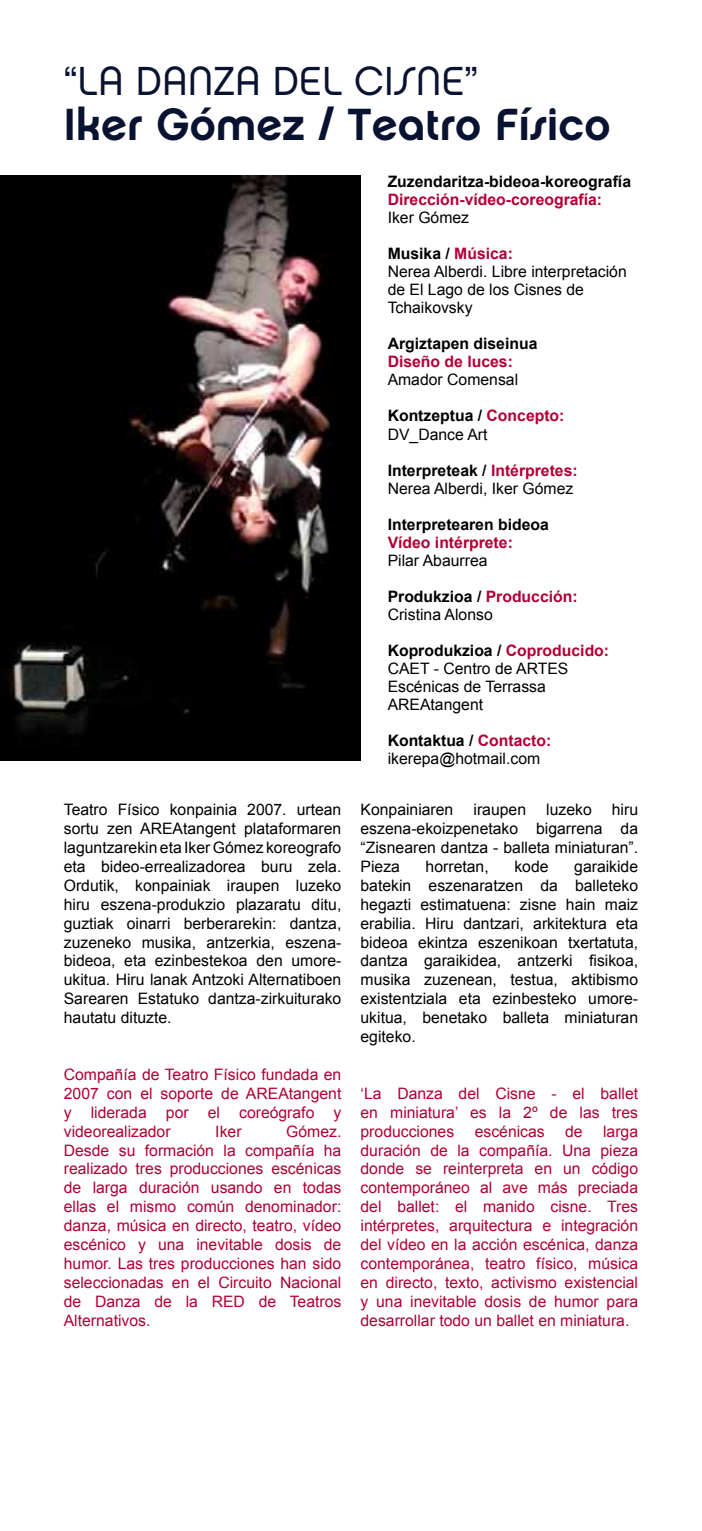
<style>
.page{position:relative;width:702px;height:1531px;background:#fff}
.page>*{position:absolute;margin:0;border:0;box-sizing:border-box;transform-origin:0 0}
.t1{font:45px "Chalet New York Nineteen Seventy";color:#091230}
.t2{font:40.5px "Chalet London Nineteen Seventy";color:#091230}
.t3{font:15.75px/18.9px "Arial";color:#000}
.t4{font:15.75px/18.9px "Arial";color:#b10035;text-align:justify}
.t5{font:700 15.75px/18px "Arial";color:#000}
.t6{font:700 15.75px "Arial";color:#b10035}
.s1{font-weight:700}
.s2{font-weight:700;color:#b10035}
.s3{color:#b10035}
.s4{font-weight:400}
</style>
<div class="page">
<img style="left:0;top:176px;width:360px;height:584px">
<h2 class="t2" style="left:64px;top:56px;width:416px">“LA DANZA DEL CISNE”</h2>
<h1 class="t1" style="left:64px;top:97px;width:548px">Iker Gómez / Teatro Físico</h1>
<p class="t3" style="left:64px;top:800px;width:279px;text-align:justify">Teatro Físico konpainia 2007. urtean sortu zen AREAtangent plataformaren laguntzarekin eta Iker Gómez koreografo eta bideo-errealizadorea buru zela.<br>Ordutik, konpainiak iraupen luzeko hiru eszena-produkzio plazaratu ditu, guztiak oinarri berberarekin: dantza, zuzeneko musika, antzerkia, eszena&shy;bideoa, eta ezinbestekoa den umore&shy;ukitua. Hiru lanak Antzoki Alternatiboen Sarearen Estatuko dantza-zirkuiturako hautatu dituzte.</p>
<p class="t4" style="left:64px;top:1065px;width:279px">Compañía de Teatro Físico fundada en 2007 con el soporte de AREAtangent y liderada por el coreógrafo y videorealizador</p>
<p class="t4" style="left:64px;top:1122px;width:279px;text-indent:222px">Gómez.<br>Desde su formación la compañía ha realizado tres producciones escénicas de larga duración usando en todas ellas el mismo común denominador: danza, música en directo, teatro, vídeo escénico y una inevitable dosis de humor. Las tres producciones han sido seleccionadas en el Circuito Nacional de Danza de la RED de Teatros Alternativos.</p>
<p class="t4" style="left:215px;top:1122px;width:28px">Iker</p>
<p class="t5" style="left:387px;top:173px;width:245px">Zuzendaritza-bideoa-koreografía</p>
<p class="t6" style="left:387px;top:189px;width:216px">Dirección-vídeo-coreografía:</p>
<p class="t3" style="left:387px;top:209px;width:83px">Iker Gómez</p>
<p class="t3" style="left:387px;top:245px;width:240px;line-height:18px"><span class="s1">Musika /</span> <span class="s2">Música:<br></span>Nerea Alberdi. Libre interpretación de El Lago de los Cisnes de<br>Tchaikovsky</p>
<p class="t5" style="left:387px;top:335px;width:151px">Argiztapen diseinua</p>
<p class="t6" style="left:387px;top:352px;width:127px">Diseño de luces:</p>
<p class="t3" style="left:387px;top:371px;width:132px">Amador Comensal</p>
<p class="t5" style="left:387px;top:407px;width:178px">Kontzeptua / <span class="s3">Concepto:<br></span><span class="s4">DV_Dance Art</span></p>
<p class="t3" style="left:387px;top:461px;width:191px;line-height:18px"><span class="s1">Interpreteak /</span> <span class="s2">Intérpretes:<br></span>Nerea Alberdi, Iker Gómez</p>
<p class="t5" style="left:387px;top:515px;width:163px">Interpretearen bideoa</p>
<p class="t6" style="left:387px;top:532px;width:127px">Vídeo intérprete:</p>
<p class="t3" style="left:387px;top:551px;width:101px">Pilar Abaurrea</p>
<p class="t3" style="left:387px;top:587px;width:191px;line-height:18px"><span class="s1">Produkzioa /</span> <span class="s2">Producción:<br></span>Cristina Alonso</p>
<p class="t3" style="left:387px;top:641px;width:223px;line-height:18px"><span class="s1">Koprodukzioa /</span> <span class="s2">Coproducido:<br></span>CAET - Centro de ARTES<br>Escénicas de Terrassa<br>AREAtangent</p>
<p class="t3" style="left:387px;top:731px;width:165px;line-height:18px"><span class="s1">Kontaktua /</span> <span class="s2">Contacto: </span>ikerepa@hotmail.com</p>
<p class="t3" style="left:360px;top:800px;width:279px;text-align:justify;text-indent:251px">hiru eszena-ekoizpenetako bigarrena da “Zisnearen dantza - balleta miniaturan”.<br>Pieza</p>
<p class="t3" style="left:360px;top:800px;width:94px">Konpainiaren</p>
<p class="t3" style="left:473px;top:800px;width:54px">iraupen</p>
<p class="t3" style="left:546px;top:800px;width:47px">luzeko</p>
<p class="t3" style="left:360px;top:857px;width:279px;text-align:justify;text-indent:214px">garaikide batekin eszenaratzen da balleteko hegazti estimatuena: zisne hain maiz erabilia. Hiru dantzari, arkitektura eta bideoa ekintza eszenikoan txertatuta, dantza garaikidea, antzerki fisikoa, musika zuzenean, testua, aktibismo existentziala eta ezinbesteko umore&shy;ukitua, benetako balleta miniaturan egiteko.</p>
<p class="t3" style="left:425px;top:857px;width:65px">horretan,</p>
<p class="t3" style="left:514px;top:857px;width:36px">kode</p>
<p class="t4" style="left:360px;top:1084px;width:279px">‘La Danza del Cisne - el ballet en miniatura’ es la 2º de las tres producciones</p>
<p class="t4" style="left:474px;top:1122px;width:72px">escénicas</p>
<p class="t4" style="left:565px;top:1122px;width:19px">de</p>
<p class="t4" style="left:360px;top:1122px;width:279px;text-indent:242px">larga duración de la compañía. Una pieza donde se reinterpreta en un código contemporáneo al ave más preciada del ballet: el manido cisne. Tres intérpretes, arquitectura e integración del vídeo en la acción escénica, danza contemporánea, teatro físico, música en directo, texto, activismo existencial y una inevitable dosis de humor para desarrollar todo un ballet en miniatura.</p>
</div>
